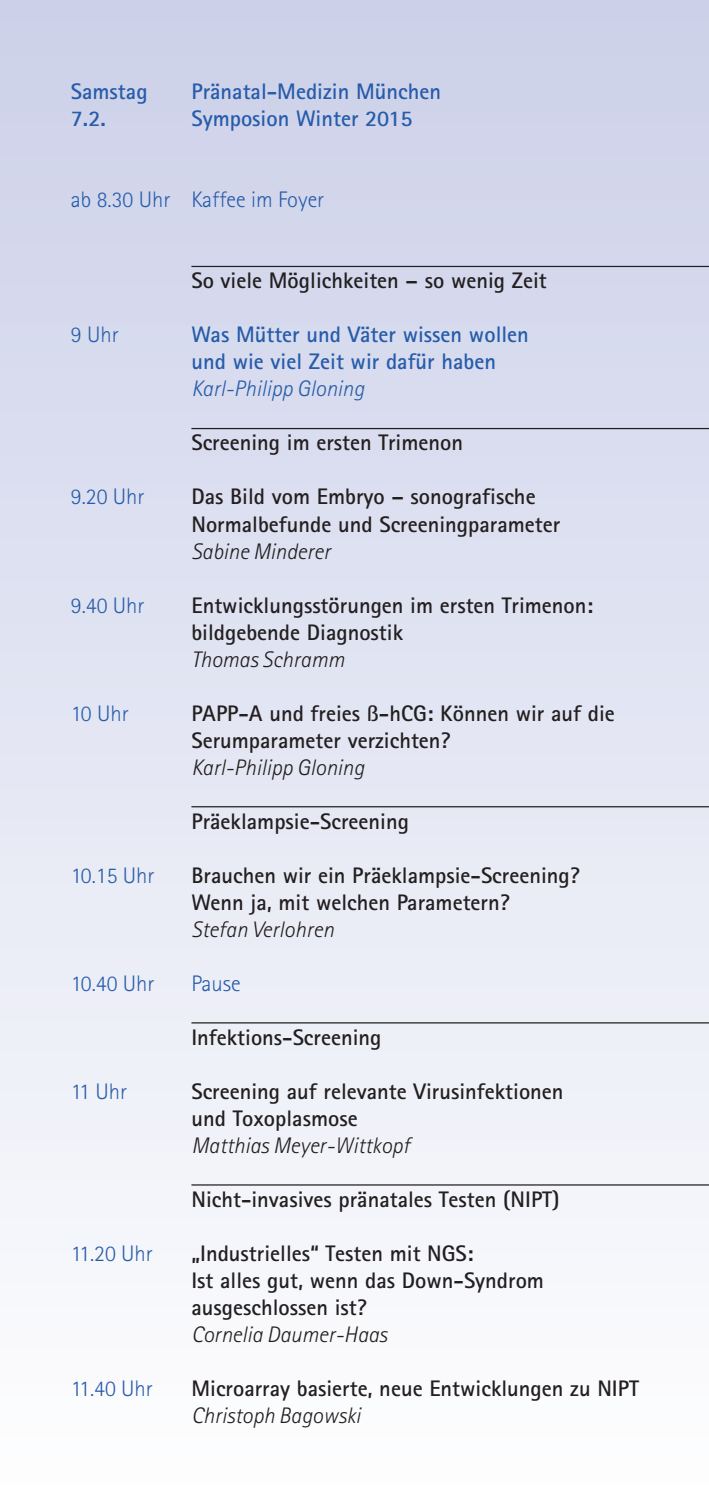
<style>
.page{position:relative;width:709px;height:1489px;background:#fff}
.page>*{position:absolute;margin:0;border:0;box-sizing:border-box;transform-origin:0 0}
.t1{font:700 22.5px/27px "Rotis Sans Serif";color:#231f20}
.t2{font:italic 300 22.5px "Rotis Sans Serif";color:#231f20}
.t3{font:700 22.5px/27px "Rotis Sans Serif";color:#275caa}
.t4{font:300 22.5px "Rotis Sans Serif";color:#275caa}
.t5{font:italic 300 22.5px "Rotis Sans Serif";color:#275caa}
</style>
<div class="page">
<div style="left:0;top:0;width:709px;height:1488px;background:linear-gradient(to bottom,#ccd0e9,#fdfefe)"></div>
<hr style="left:191px;top:266px;width:518px;height:1px;background:#231f20">
<hr style="left:191px;top:428px;width:518px;height:1px;background:#231f20">
<hr style="left:191px;top:806px;width:518px;height:1px;background:#231f20">
<hr style="left:191px;top:1022px;width:518px;height:1px;background:#231f20">
<hr style="left:191px;top:1184px;width:518px;height:1px;background:#231f20">
<p class="t3" style="left:71px;top:80px;width:78px">Samstag</p>
<p class="t3" style="left:191px;top:80px;width:251px">Pränatal-Medizin München</p>
<p class="t3" style="left:71px;top:107px;width:37px">7.2.</p>
<p class="t3" style="left:191px;top:107px;width:223px">Symposion Winter 2015</p>
<p class="t4" style="left:71px;top:192px;width:255px">ab 8.30 Uhr Kaffee im Foyer</p>
<p class="t1" style="left:191px;top:269px;width:357px">So viele Möglichkeiten – so wenig Zeit</p>
<p class="t4" style="left:71px;top:327px;width:49px">9 Uhr</p>
<p class="t3" style="left:191px;top:323px;width:339px">Was Mütter und Väter wissen wollen und wie viel Zeit wir dafür haben</p>
<p class="t5" style="left:191px;top:381px;width:174px">Karl-Philipp Gloning</p>
<p class="t1" style="left:191px;top:431px;width:273px">Screening im ersten Trimenon</p>
<p class="t4" style="left:71px;top:489px;width:75px">9.20 Uhr</p>
<p class="t1" style="left:191px;top:485px;width:370px">Das Bild vom Embryo – sonografische<br>Normalbefunde und Screeningparameter</p>
<p class="t2" style="left:191px;top:543px;width:141px">Sabine Minderer</p>
<p class="t4" style="left:71px;top:597px;width:75px">9.40 Uhr</p>
<p class="t1" style="left:191px;top:593px;width:403px">Entwicklungsstörungen im ersten Trimenon: bildgebende Diagnostik</p>
<p class="t2" style="left:191px;top:651px;width:154px">Thomas Schramm</p>
<p class="t4" style="left:71px;top:705px;width:59px">10 Uhr</p>
<p class="t1" style="left:191px;top:701px;width:425px">PAPP-A und freies ß-hCG: Können wir auf die<br>Serumparameter verzichten?</p>
<p class="t2" style="left:191px;top:759px;width:174px">Karl-Philipp Gloning</p>
<p class="t1" style="left:191px;top:809px;width:219px">Präeklampsie-Screening</p>
<p class="t4" style="left:71px;top:867px;width:85px">10.15 Uhr</p>
<p class="t1" style="left:191px;top:863px;width:390px">Brauchen wir ein Präeklampsie-Screening?<br>Wenn ja, mit welchen Parametern?</p>
<p class="t2" style="left:191px;top:921px;width:144px">Stefan Verlohren</p>
<p class="t4" style="left:71px;top:975px;width:85px">10.40 Uhr</p>
<p class="t4" style="left:191px;top:975px;width:51px">Pause</p>
<p class="t1" style="left:191px;top:1025px;width:191px">Infektions-Screening</p>
<p class="t4" style="left:71px;top:1083px;width:58px">11 Uhr</p>
<p class="t1" style="left:191px;top:1079px;width:374px">Screening auf relevante Virusinfektionen und Toxoplasmose</p>
<p class="t2" style="left:191px;top:1137px;width:220px">Matthias Meyer-Wittkopf</p>
<p class="t1" style="left:191px;top:1187px;width:370px">Nicht-invasives pränatales Testen (NIPT)</p>
<p class="t4" style="left:71px;top:1245px;width:84px">11.20 Uhr</p>
<p class="t1" style="left:191px;top:1241px;width:354px">„Industrielles“ Testen mit NGS:<br>Ist alles gut, wenn das Down-Syndrom ausgeschlossen ist?</p>
<p class="t2" style="left:191px;top:1326px;width:197px">Cornelia Daumer-Haas</p>
<p class="t4" style="left:71px;top:1380px;width:84px">11.40 Uhr</p>
<p class="t1" style="left:191px;top:1376px;width:449px">Microarray basierte, neue Entwicklungen zu NIPT</p>
<p class="t2" style="left:191px;top:1407px;width:171px">Christoph Bagowski</p>
</div>
